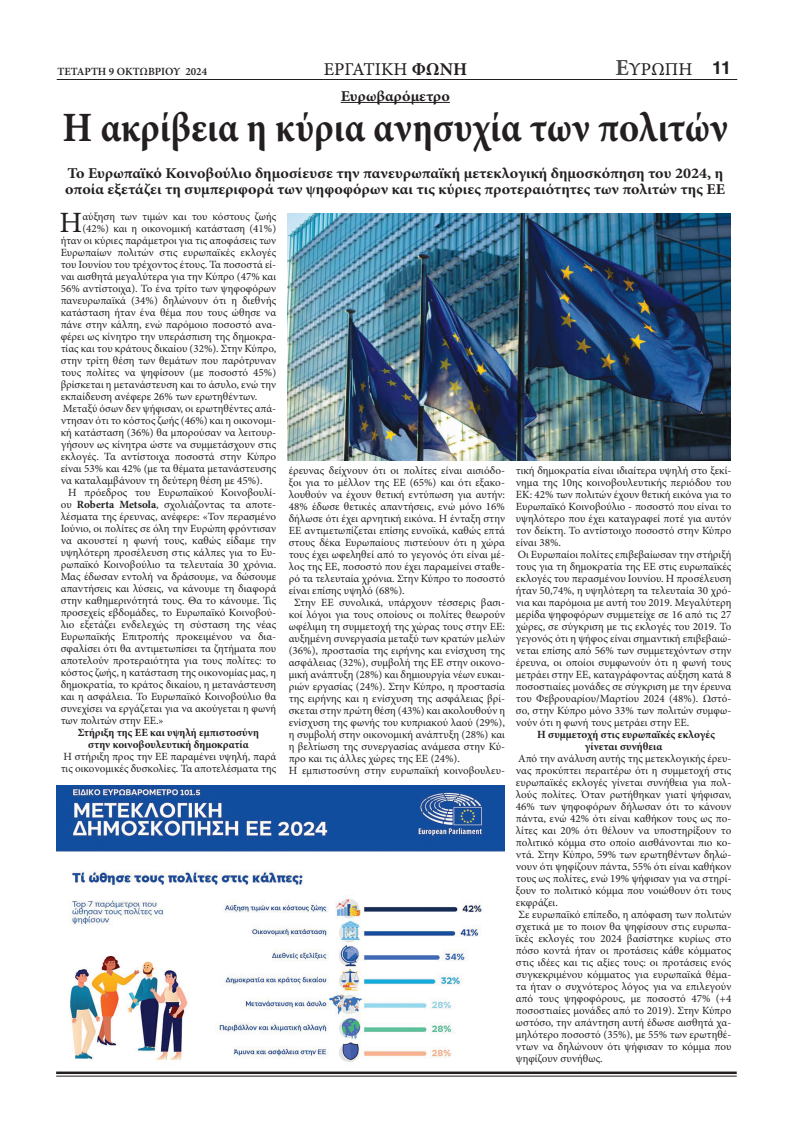
<style>
.page{position:relative;width:794px;height:1134px;background:#fff}
.page>*{position:absolute;margin:0;border:0;box-sizing:border-box;transform-origin:0 0}
.t1{font:700 41.7px "Minion Pro";letter-spacing:-.005em;color:#231f20;scale:.92 1}
.t2{font:29.5px "Minion Pro";color:#231f20}
.t3{font:18px "Minion Pro Capt";color:#231f20}
.t4{font:700 18px "Helvetica";color:#231f20}
.t5{font:700 15px/16px "Minion Pro";color:#231f20;scale:1.07 1}
.t6{font:11px/12px "Minion Pro";color:#231f20;text-align:justify}
.t7{font:700 11px "Minion Pro";color:#231f20}
.t8{font:600 11px "Minion Pro";color:#231f20}
.s1{font-family:"Minion Pro";font-weight:700}
.s2{font-family:"Minion Pro";font-weight:700;font-size:23px;color:#4b4c4d}
.s3{font-weight:700}
</style>
<div class="page">
<hr style="left:341px;top:102px;width:109px;height:1px;background:#231f20">
<img style="left:57px;top:785px;width:448px;height:280px">
<img style="left:288px;top:213px;width:442px;height:247px">
<hr style="left:56px;top:1071px;width:680px;height:3px;background:#231f20">
<hr style="left:56px;top:1076px;width:680px;height:1px;background:#231f20">
<hr style="left:57px;top:79px;width:680px;height:1px;background:#231f20">
<p class="t8" style="left:58px;top:64px;width:151px">ΤΕΤΑΡΤΗ 9 ΟΚΤΩΒΡΙΟΥ 2024</p>
<p class="t3" style="left:324px;top:58px;width:145px">ΕΡΓΑΤΙΚΗ <span class="s1">ΦΩΝΗ</span></p>
<p class="t3" style="left:615px;top:58px;width:79px"><span class="s2">Ε</span>ΥΡΩΠΗ</p>
<p class="t4" style="left:712px;top:57px;width:21px">11</p>
<p class="t5" style="left:341px;top:88px;width:104px">Ευρωβαρόμετρο</p>
<p class="t1" style="left:63px;top:99px;width:724px">Η ακρίβεια η κύρια ανησυχία των πολιτών</p>
<p class="t5" style="left:65px;top:165px;width:618px">Το Ευρωπαϊκό Κοινοβούλιο δημοσίευσε την πανευρωπαϊκή μετεκλογική δημοσκόπηση του 2024, η οποία εξετάζει τη συμπεριφορά των ψηφοφόρων και τις κύριες προτεραιότητες των πολιτών της ΕΕ</p>
<p class="t2" style="left:60px;top:203px;width:24px">Η</p>
<p class="t6" style="left:82px;top:211px;width:195px">αύξηση των τιμών και του κόστους ζωής</p>
<p class="t6" style="left:82px;top:223px;width:195px">(42%) και η οικονομική κατάσταση (41%)</p>
<p class="t6" style="left:61px;top:235px;width:217px">ήταν οι κύριες παράμετροι για τις αποφάσεις των</p>
<p class="t6" style="left:61px;top:247px;width:217px">Ευρωπαίων πολιτών στις ευρωπαϊκές εκλογές</p>
<p class="t6" style="left:61px;top:259px;width:217px">του Ιουνίου του τρέχοντος έτους. Τα ποσοστά εί-</p>
<p class="t6" style="left:61px;top:271px;width:217px">ναι αισθητά μεγαλύτερα για την Κύπρο (47% και</p>
<p class="t6" style="left:61px;top:283px;width:217px">56% αντίστοιχα). Το ένα τρίτο των ψηφοφόρων</p>
<p class="t6" style="left:61px;top:295px;width:217px">πανευρωπαϊκά (34%) δηλώνουν ότι η διεθνής</p>
<p class="t6" style="left:61px;top:307px;width:217px">κατάσταση ήταν ένα θέμα που τους ώθησε να</p>
<p class="t6" style="left:61px;top:319px;width:217px">πάνε στην κάλπη, ενώ παρόμοιο ποσοστό ανα-</p>
<p class="t6" style="left:61px;top:331px;width:217px">φέρει ως κίνητρο την υπεράσπιση της δημοκρα-</p>
<p class="t6" style="left:61px;top:343px;width:217px">τίας και του κράτους δικαίου (32%). Στην Κύπρο,</p>
<p class="t6" style="left:61px;top:355px;width:217px">στην τρίτη θέση των θεμάτων που παρότρυναν</p>
<p class="t6" style="left:61px;top:367px;width:217px">τους πολίτες να ψηφίσουν (με ποσοστό 45%)</p>
<p class="t6" style="left:61px;top:379px;width:217px">βρίσκεται η μετανάστευση και το άσυλο, ενώ την</p>
<p class="t6" style="left:61px;top:391px;width:198px">εκπαίδευση ανέφερε 26% των ερωτηθέντων.</p>
<p class="t6" style="left:61px;top:403px;width:217px">Μεταξύ όσων δεν ψήφισαν, οι ερωτηθέντες απά&shy;ντησαν ότι το κόστος ζωής (46%) και η οικονομι&shy;κή κατάσταση (36%) θα μπορούσαν να λειτουρ&shy;γήσουν ως κίνητρα ώστε να συμμετάσχουν στις εκλογές. Τα αντίστοιχα ποσοστά στην Κύπρο είναι 53% και 42% (με τα θέματα μετανάστευσης να καταλαμβάνουν τη δεύτερη θέση με 45%).</p>
<p class="t6" style="left:61px;top:487px;width:217px;text-indent:8px">Η πρόεδρος του Ευρωπαϊκού Κοινοβουλί&shy;ου <span class="s3">Roberta Metsola</span>, σχολιάζοντας τα αποτε&shy;λέσματα της έρευνας, ανέφερε: «Τον περασμένο Ιούνιο, οι πολίτες σε όλη την Ευρώπη φρόντισαν να ακουστεί η φωνή τους, καθώς είδαμε την υψηλότερη προσέλευση στις κάλπες για το Ευ&shy;ρωπαϊκό Κοινοβούλιο τα τελευταία 30 χρόνια.<br>Μας έδωσαν εντολή να δράσουμε, να δώσουμε απαντήσεις και λύσεις, να κάνουμε τη διαφορά στην καθημερινότητά τους. Θα το κάνουμε. Τις προσεχείς εβδομάδες, το Ευρωπαϊκό Κοινοβού&shy;λιο εξετάζει ενδελεχώς τη σύσταση της νέας Ευρωπαϊκής Επιτροπής προκειμένου να δια&shy;σφαλίσει ότι θα αντιμετωπίσει τα ζητήματα που αποτελούν προτεραιότητα για τους πολίτες: το κόστος ζωής, η κατάσταση της οικονομίας μας, η δημοκρατία, το κράτος δικαίου, η μετανάστευση και η ασφάλεια. Το Ευρωπαϊκό Κοινοβούλιο θα συνεχίσει να εργάζεται για να ακούγεται η φωνή των πολιτών στην ΕΕ.»</p>
<p class="t7" style="left:78px;top:725px;width:182px">Στήριξη της ΕΕ και υψηλή εμπιστοσύνη</p>
<p class="t7" style="left:88px;top:737px;width:162px">στην κοινοβουλευτική δημοκρατία</p>
<p class="t6" style="left:61px;top:751px;width:217px">Η στήριξη προς την ΕΕ παραμένει υψηλή, παρά τις οικονομικές δυσκολίες. Τα αποτελέσματα της</p>
<p class="t6" style="left:289px;top:464px;width:218px">έρευνας δείχνουν ότι οι πολίτες είναι αισιόδο&shy;ξοι για το μέλλον της ΕΕ (65%) και ότι εξακο&shy;λουθούν να έχουν θετική εντύπωση για αυτήν:<br>48% έδωσε θετικές απαντήσεις, ενώ μόνο 16% δήλωσε ότι έχει αρνητική εικόνα. Η ένταξη στην ΕΕ αντιμετωπίζεται επίσης ευνοϊκά, καθώς επτά στους δέκα Ευρωπαίους πιστεύουν ότι η χώρα τους έχει ωφεληθεί από το γεγονός ότι είναι μέ&shy;λος της ΕΕ, ποσοστό που έχει παραμείνει σταθε&shy;ρό τα τελευταία χρόνια. Στην Κύπρο το ποσοστό είναι επίσης υψηλό (68%).</p>
<p class="t6" style="left:289px;top:596px;width:218px;text-indent:5px">Στην ΕΕ συνολικά, υπάρχουν τέσσερις βασι&shy;κοί λόγοι για τους οποίους οι πολίτες θεωρούν ωφέλιμη τη συμμετοχή της χώρας τους στην ΕΕ: αυξημένη συνεργασία μεταξύ των κρατών μελών (36%), προστασία της ειρήνης και ενίσχυση της ασφάλειας (32%), συμβολή της ΕΕ στην οικονο&shy;μική ανάπτυξη (28%) και δημιουργία νέων ευκαι&shy;ριών εργασίας (24%). Στην Κύπρο, η προστασία της ειρήνης και η ενίσχυση της ασφάλειας βρί&shy;σκεται στην πρώτη θέση (43%) και ακολουθούν η ενίσχυση της φωνής του κυπριακού λαού (29%), η συμβολή στην οικονομική ανάπτυξη (28%) και η βελτίωση της συνεργασίας ανάμεσα στην Κύ&shy;προ και τις άλλες χώρες της ΕΕ (24%).</p>
<p class="t6" style="left:289px;top:764px;width:218px">Η εμπιστοσύνη στην ευρωπαϊκή κοινοβουλευ-</p>
<p class="t6" style="left:516px;top:464px;width:217px">τική δημοκρατία είναι ιδιαίτερα υψηλή στο ξεκί&shy;νημα της 10ης κοινοβουλευτικής περιόδου του ΕΚ: 42% των πολιτών έχουν θετική εικόνα για το Ευρωπαϊκό Κοινοβούλιο - ποσοστό που είναι το υψηλότερο που έχει καταγραφεί ποτέ για αυτόν τον δείκτη. Το αντίστοιχο ποσοστό στην Κύπρο είναι 38%.</p>
<p class="t6" style="left:516px;top:548px;width:217px">Οι Ευρωπαίοι πολίτες επιβεβαίωσαν την στήριξή τους για τη δημοκρατία της ΕΕ στις ευρωπαϊκές εκλογές του περασμένου Ιουνίου. Η προσέλευση ήταν 50,74%, η υψηλότερη τα τελευταία 30 χρό&shy;νια και παρόμοια με αυτή του 2019. Μεγαλύτερη μερίδα ψηφοφόρων συμμετείχε σε 16 από τις 27 χώρες, σε σύγκριση με τις εκλογές του 2019. Το γεγονός ότι η ψήφος είναι σημαντική επιβεβαιώ&shy;νεται επίσης από 56% των συμμετεχόντων στην έρευνα, οι οποίοι συμφωνούν ότι η φωνή τους μετράει στην ΕΕ, καταγράφοντας αύξηση κατά 8 ποσοστιαίες μονάδες σε σύγκριση με την έρευνα του Φεβρουαρίου/Μαρτίου 2024 (48%). Ωστό&shy;σο, στην Κύπρο μόνο 33% των πολιτών συμφω&shy;νούν ότι η φωνή τους μετράει στην ΕΕ.</p>
<p class="t7" style="left:537px;top:726px;width:179px">Η συμμετοχή στις ευρωπαϊκές εκλογές</p>
<p class="t7" style="left:585px;top:738px;width:79px">γίνεται συνήθεια</p>
<p class="t6" style="left:516px;top:752px;width:217px">Από την ανάλυση αυτής της μετεκλογικής έρευ&shy;νας προκύπτει περαιτέρω ότι η συμμετοχή στις ευρωπαϊκές εκλογές γίνεται συνήθεια για πολ&shy;λούς πολίτες. Όταν ρωτήθηκαν γιατί ψήφισαν, 46% των ψηφοφόρων δήλωσαν ότι το κάνουν πάντα, ενώ 42% ότι είναι καθήκον τους ως πο&shy;λίτες και 20% ότι θέλουν να υποστηρίξουν το πολιτικό κόμμα στο οποίο αισθάνονται πιο κο&shy;ντά. Στην Κύπρο, 59% των ερωτηθέντων δηλώ&shy;νουν ότι ψηφίζουν πάντα, 55% ότι είναι καθήκον τους ως πολίτες, ενώ 19% ψήφισαν για να στηρί&shy;ξουν το πολιτικό κόμμα που νοιώθουν ότι τους εκφράζει.</p>
<p class="t6" style="left:516px;top:908px;width:217px">Σε ευρωπαϊκό επίπεδο, η απόφαση των πολιτών σχετικά με το ποιον θα ψηφίσουν στις ευρωπα&shy;ϊκές εκλογές του 2024 βασίστηκε κυρίως στο πόσο κοντά ήταν οι προτάσεις κάθε κόμματος στις ιδέες και τις αξίες τους: οι προτάσεις ενός συγκεκριμένου κόμματος για ευρωπαϊκά θέμα&shy;τα ήταν ο συχνότερος λόγος για να επιλεγούν από τους ψηφοφόρους, με ποσοστό 47% (+4 ποσοστιαίες μονάδες από το 2019). Στην Κύπρο ωστόσο, την απάντηση αυτή έδωσε αισθητά χα&shy;μηλότερο ποσοστό (35%), με 55% των ερωτηθέ&shy;ντων να δηλώνουν ότι ψήφισαν το κόμμα που ψηφίζουν συνήθως.</p>
</div>
